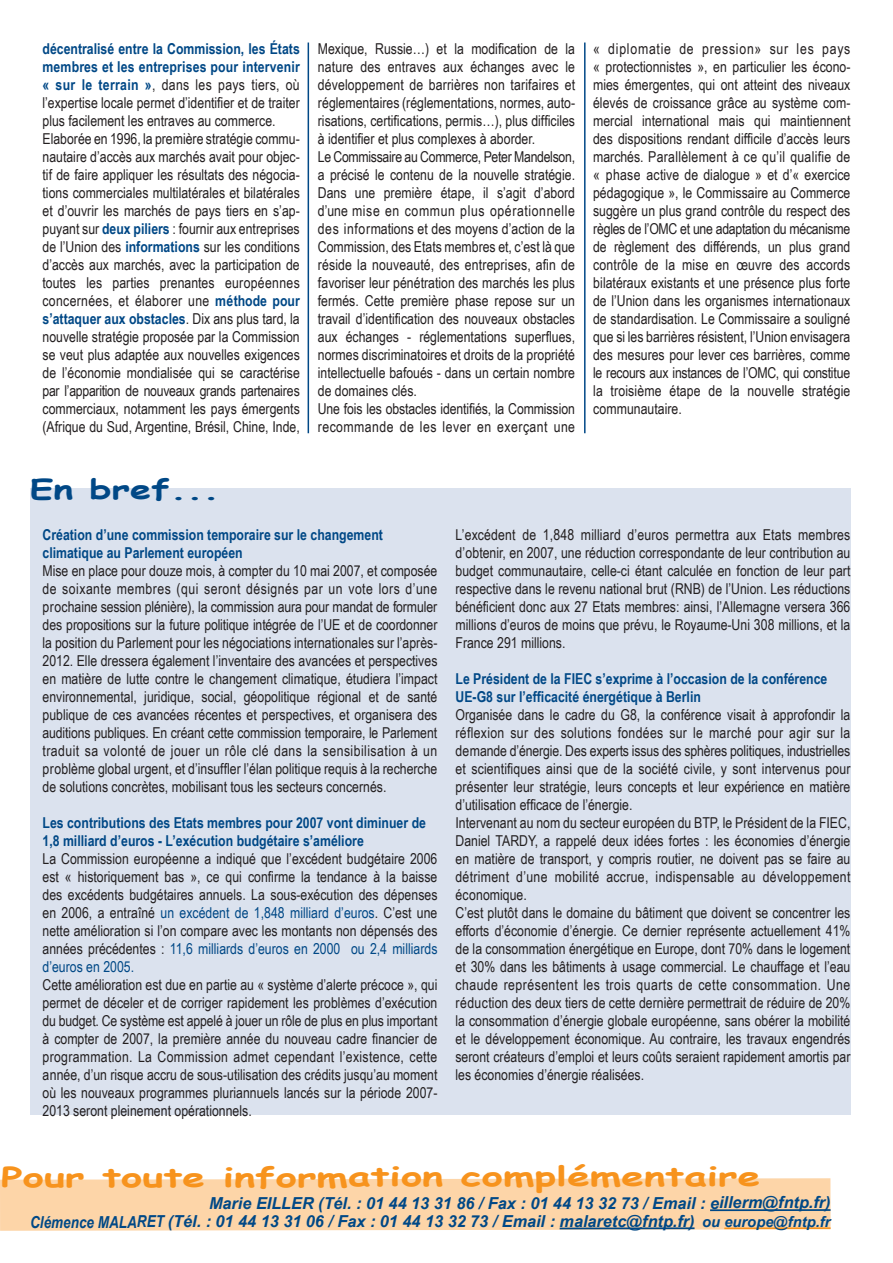
<style>
.page{position:relative;width:893px;height:1263px;background:#fff}
.page>*{position:absolute;margin:0;border:0;box-sizing:border-box;transform-origin:0 0}
.texte{font:700 27px "Comic Sans MS";color:#f7931d;scale:1.5 1}
.t1{font:700 27px "Comic Sans MS";color:#004886;scale:1.4 1}
.Renfoncement_de_text{font:italic 700 16.5px "Arial Narrow";color:#004886}
.texte-2{font:italic 700 16.5px "Arial Narrow";color:#004886;scale:1.2 1}
.t2{font:15px/18px "Arial Narrow";color:#231f20;text-align:justify}
.t3{font:700 15px/18px "Arial Narrow";color:#004886}
.t4{font:15px "Arial Narrow";letter-spacing:.02em;color:#231f20}
.t5{font:15px "Arial Narrow";letter-spacing:.05em;color:#231f20}
.Renfoncement_de_text-2{font:italic 700 15px "Arial Narrow";color:#004886;scale:1.2 1}
.s1{font-weight:700;color:#004886}
.s2{color:#004886}
</style>
<div class="page">
<div style="left:30px;top:488px;width:820px;height:627px;background:#dbe2ee"></div>
<div style="left:0;top:1178px;width:830px;height:53px;background:#fdd5a8"></div>
<hr style="left:710px;top:1209px;width:120px;height:2px;background:#004886">
<hr style="left:560px;top:1227px;width:134px;height:2px;background:#004886">
<hr style="left:724px;top:1227px;width:107px;height:2px;background:#f7931d">
<hr style="left:308px;top:43px;width:1px;height:390px;background:#004886">
<hr style="left:584px;top:43px;width:2px;height:390px;background:#004886">
<p class="t3" style="left:43px;top:39px;width:259px">décentralisé entre la Commission, les États membres et les entreprises pour intervenir</p>
<p class="t4" style="left:43px;top:74px;width:259px"><span class="s1">« sur le terrain »</span>, dans les pays tiers, où</p>
<p class="t2" style="left:43px;top:93px;width:259px">l’expertise locale permet d’identifier et de traiter plus facilement les entraves au commerce.</p>
<p class="t2" style="left:43px;top:129px;width:259px">Elaborée en 1996, la première stratégie commu&shy;nautaire d’accès aux marchés avait pour objec&shy;tif de faire appliquer les résultats des négocia&shy;tions commerciales multilatérales et bilatérales et d’ouvrir les marchés de pays tiers en s’ap&shy;puyant sur <span class="s1">deux piliers</span> : fournir aux entreprises de l’Union des <span class="s1">informations</span> sur les conditions d’accès aux marchés, avec la participation de toutes les parties prenantes européennes concernées, et élaborer une <span class="s1">méthode pour s’attaquer aux obstacles</span>. Dix ans plus tard, la nouvelle stratégie proposée par la Commission se veut plus adaptée aux nouvelles exigences de l’économie mondialisée qui se caractérise par l’apparition de nouveaux grands partenaires commerciaux, notamment les pays émergents (Afrique du Sud, Argentine, Brésil, Chine, Inde,</p>
<p class="t1" style="left:30px;top:469px;width:137px">En bref...</p>
<p class="t2" style="left:318px;top:39px;width:259px">Mexique, Russie…) et la modification de la nature des entraves aux échanges avec le développement de barrières non tarifaires et réglementaires (réglementations, normes, auto&shy;risations, certifications, permis…), plus difficiles à identifier et plus complexes à aborder.</p>
<p class="t2" style="left:318px;top:147px;width:259px">Le Commissaire au Commerce, Peter Mandelson, a précisé le contenu de la nouvelle stratégie.<br>Dans une première étape, il s’agit d’abord d’une mise en commun plus opérationnelle des informations et des moyens d’action de la Commission, des Etats membres et, c’est là que réside la nouveauté, des entreprises, afin de favoriser leur pénétration des marchés les plus fermés. Cette première phase repose sur un travail d’identification des nouveaux obstacles aux échanges - réglementations superflues, normes discriminatoires et droits de la propriété intellectuelle bafoués - dans un certain nombre de domaines clés.</p>
<p class="t2" style="left:318px;top:399px;width:259px">Une fois les obstacles identifiés, la Commission recommande de les lever en exerçant une</p>
<p class="t5" style="left:593px;top:38px;width:259px">« diplomatie de pression» sur les pays</p>
<p class="t2" style="left:593px;top:57px;width:259px">« protectionnistes », en particulier les écono&shy;mies émergentes, qui ont atteint des niveaux élevés de croissance grâce au système com&shy;mercial international mais qui maintiennent des dispositions rendant difficile d’accès leurs marchés. Parallèlement à ce qu’il qualifie de « phase active de dialogue » et d’« exercice pédagogique », le Commissaire au Commerce suggère un plus grand contrôle du respect des règles de l’OMC et une adaptation du mécanisme de règlement des différends, un plus grand contrôle de la mise en œuvre des accords bilatéraux existants et une présence plus forte de l’Union dans les organismes internationaux de standardisation. Le Commissaire a souligné que si les barrières résistent, l’Union envisagera des mesures pour lever ces barrières, comme le recours aux instances de l’OMC, qui constitue la troisième étape de la nouvelle stratégie communautaire.</p>
<p class="t3" style="left:43px;top:525px;width:342px">Création d’une commission temporaire sur le changement</p>
<p class="t3" style="left:43px;top:543px;width:202px">climatique au Parlement européen</p>
<p class="t2" style="left:43px;top:561px;width:396px">Mise en place pour douze mois, à compter du 10 mai 2007, et composée de soixante membres (qui seront désignés par un vote lors d’une prochaine session plénière), la commission aura pour mandat de formuler des propositions sur la future politique intégrée de l’UE et de coordonner</p>
<p class="t2" style="left:43px;top:633px;width:396px">la position du Parlement pour les négociations internationales sur l’après-2012. Elle dressera également l’inventaire des avancées et perspectives en matière de lutte contre le changement climatique, étudiera l’impact environnemental, juridique, social, géopolitique régional et de santé publique de ces avancées récentes et perspectives, et organisera des auditions publiques. En créant cette commission temporaire, le Parlement traduit sa volonté de jouer un rôle clé dans la sensibilisation à un problème global urgent, et d’insuffler l’élan politique requis à la recherche de solutions concrètes, mobilisant tous les secteurs concernés.</p>
<p class="t3" style="left:43px;top:813px;width:385px">Les contributions des Etats membres pour 2007 vont diminuer de<br>1,8 milliard d’euros - L’exécution budgétaire s’améliore</p>
<p class="t2" style="left:43px;top:849px;width:396px">La Commission européenne a indiqué que l’excédent budgétaire 2006</p>
<p class="t2" style="left:43px;top:867px;width:396px">est « historiquement bas », ce qui confirme la tendance à la baisse des excédents budgétaires annuels. La sous-exécution des dépenses en 2006, a entraîné <span class="s2">un excédent de 1,848 milliard d’euros</span>. C’est une nette amélioration si l’on compare avec les montants non dépensés des années précédentes : <span class="s2">11,6 milliards d’euros en 2000 ou 2,4 milliards d’euros en 2005.</span></p>
<p class="t2" style="left:43px;top:975px;width:396px">Cette amélioration est due en partie au « système d’alerte précoce », qui permet de déceler et de corriger rapidement les problèmes d’exécution du budget. Ce système est appelé à jouer un rôle de plus en plus important à compter de 2007, la première année du nouveau cadre financier de programmation. La Commission admet cependant l’existence, cette année, d’un risque accru de sous-utilisation des crédits jusqu’au moment où les nouveaux programmes pluriannuels lancés sur la période 2007- 2013 seront pleinement opérationnels.</p>
<p class="t2" style="left:455px;top:525px;width:396px">L’excédent de 1,848 milliard d’euros permettra aux Etats membres d’obtenir, en 2007, une réduction correspondante de leur contribution au budget communautaire, celle-ci étant calculée en fonction de leur part respective dans le revenu national brut (RNB) de l’Union. Les réductions bénéficient donc aux 27 Etats membres: ainsi, l’Allemagne versera 366 millions d’euros de moins que prévu, le Royaume-Uni 308 millions, et la France 291 millions.</p>
<p class="t3" style="left:455px;top:669px;width:373px">Le Président de la FIEC s’exprime à l’occasion de la conférence<br>UE-G8 sur l’efficacité énergétique à Berlin</p>
<p class="t2" style="left:455px;top:705px;width:396px">Organisée dans le cadre du G8, la conférence visait à approfondir la réflexion sur des solutions fondées sur le marché pour agir sur la demande d’énergie. Des experts issus des sphères politiques, industrielles et scientifiques ainsi que de la société civile, y sont intervenus pour présenter leur stratégie, leurs concepts et leur expérience en matière d’utilisation efficace de l’énergie.</p>
<p class="t2" style="left:455px;top:813px;width:396px">Intervenant au nom du secteur européen du BTP, le Président de la FIEC, Daniel TARDY, a rappelé deux idées fortes : les économies d’énergie en matière de transport, y compris routier, ne doivent pas se faire au détriment d’une mobilité accrue, indispensable au développement économique.</p>
<p class="t2" style="left:455px;top:903px;width:396px">C’est plutôt dans le domaine du bâtiment que doivent se concentrer les efforts d’économie d’énergie. Ce dernier représente actuellement 41% de la consommation énergétique en Europe, dont 70% dans le logement et 30% dans les bâtiments à usage commercial. Le chauffage et l’eau chaude représentent les trois quarts de cette consommation. Une réduction des deux tiers de cette dernière permettrait de réduire de 20% la consommation d’énergie globale européenne, sans obérer la mobilité et le développement économique. Au contraire, les travaux engendrés seront créateurs d’emploi et leurs coûts seraient rapidement amortis par les économies d’énergie réalisées.</p>
<p class="texte" style="left:1px;top:1156px;width:507px">Pour toute information complémentaire</p>
<p class="texte-2" style="left:209px;top:1190px;width:519px">Marie EILLER (Tél. : 01 44 13 31 86 / Fax : 01 44 13 32 73 / Email : eillerm@fntp.fr)</p>
<p class="Renfoncement_de_text" style="left:30px;top:1209px;width:666px">Clémence MALARET (Tél. : 01 44 13 31 06 / Fax : 01 44 13 32 73 / Email : malaretc@fntp.fr)</p>
<p class="Renfoncement_de_text-2" style="left:702px;top:1210px;width:108px">ou europe@fntp.fr</p>
</div>
